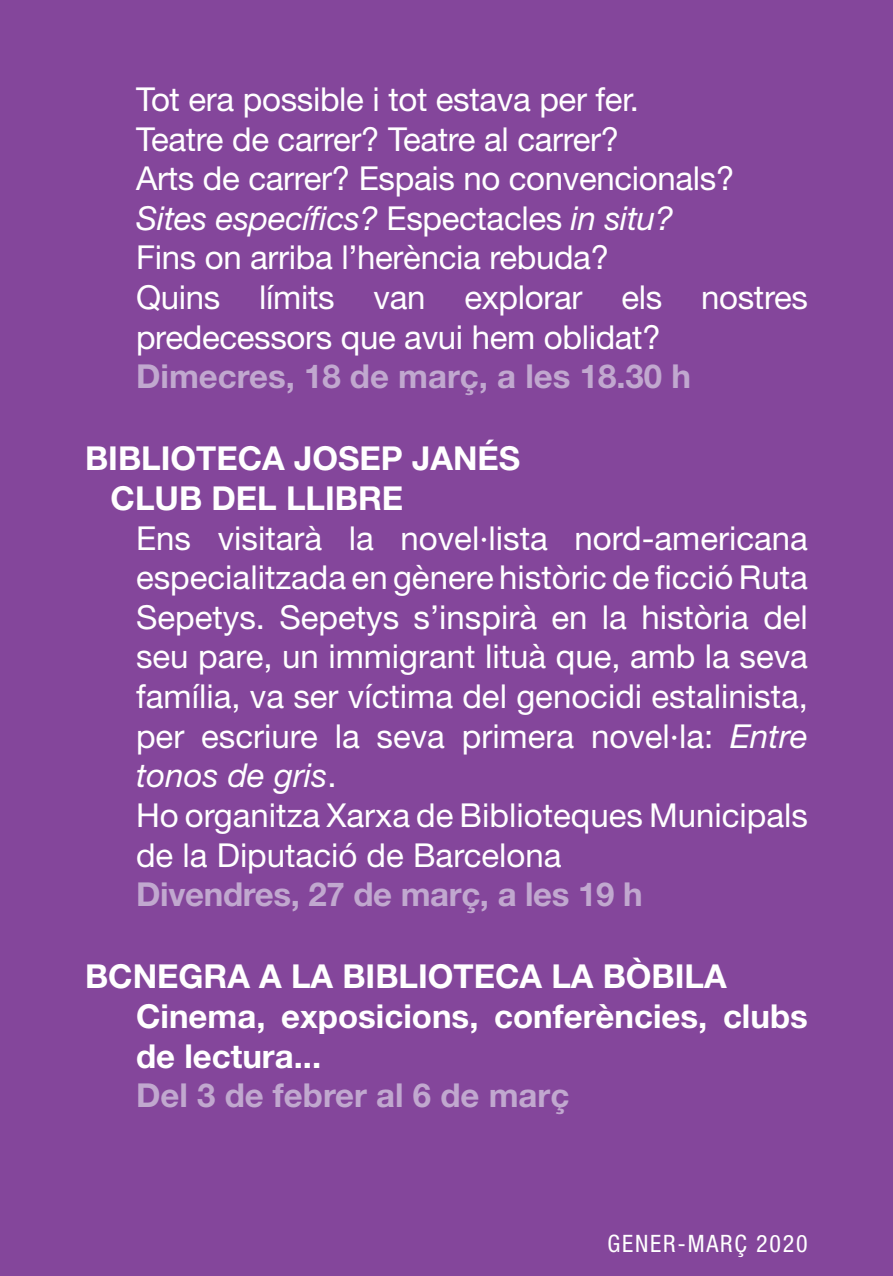
<style>
.page{position:relative;width:893px;height:1276px;background:#84469b}
.page>*{position:absolute;margin:0;border:0;box-sizing:border-box;transform-origin:0 0}
.t1{font:33px/39.6px "Helvetica Neue LT";color:#fff}
.t2{font:700 33px/39.6px "Helvetica Neue LT";color:#fff}
.t3{font:700 33px "Helvetica Neue LT";color:#c1a8cf}
.t4{font:condensed 24px "Helvetica Neue LT";letter-spacing:.075em;color:#fff}
.s1{font-style:italic}
</style>
<div class="page">
<p class="t1" style="left:136px;top:79px;width:673px">Tot era possible i tot estava per fer.<br>Teatre de carrer? Teatre al carrer?<br>Arts de carrer? Espais no convencionals?<br><span class="s1">Sites específics?</span> Espectacles <span class="s1">in situ?<br></span>Fins on arriba l’herència rebuda?<br>Quins límits van explorar els nostres predecessors que avui hem oblidat?</p>
<p class="t3" style="left:136px;top:356px;width:556px">Dimecres, 18 de març, a les 18.30 h</p>
<p class="t2" style="left:85px;top:438px;width:43px">Bibliote</p>
<p class="t2" style="left:238px;top:438px;width:98px">ca Josep</p>
<p class="t2" style="left:412px;top:438px;width:106px">Janés</p>
<p class="t2" style="left:111px;top:478px;width:294px">CLUB DEL LLIBRE</p>
<p class="t1" style="left:136px;top:518px;width:673px">Ens visitarà la novel·lista nord-americana especialitzada en gènere històric de ficció Ruta Sepetys. Sepetys s’inspirà en la història del seu pare, un immigrant lituà que, amb la seva família, va ser víctima del genocidi estalinista, per escriure la seva primera novel·la: <span class="s1">Entre tonos de gris</span>.<br>Ho organitza Xarxa de Biblioteques Municipals de la Diputació de Barcelona</p>
<p class="t3" style="left:136px;top:874px;width:508px">Divendres, 27 de març, a les 19 h</p>
<p class="t2" style="left:136px;top:956px;width:673px;text-indent:359px">ca La Bòbila<br>Cinema, exposicions, conferències, clubs de lectura...</p>
<p class="t3" style="left:136px;top:1075px;width:435px">Del 3 de febrer al 6 de març</p>
<p class="t2" style="left:85px;top:956px;width:47px">BCNe</p>
<p class="t2" style="left:179px;top:956px;width:207px">gra a la Bibliote</p>
<p class="t4" style="left:607px;top:1230px;width:141px">GENER-MARÇ</p>
<p class="t4" style="left:783px;top:1230px;width:26px">20</p>
<p class="t4" style="left:621px;top:1230px;width:187px">ABRIL-JUNY 2018</p>
</div>
